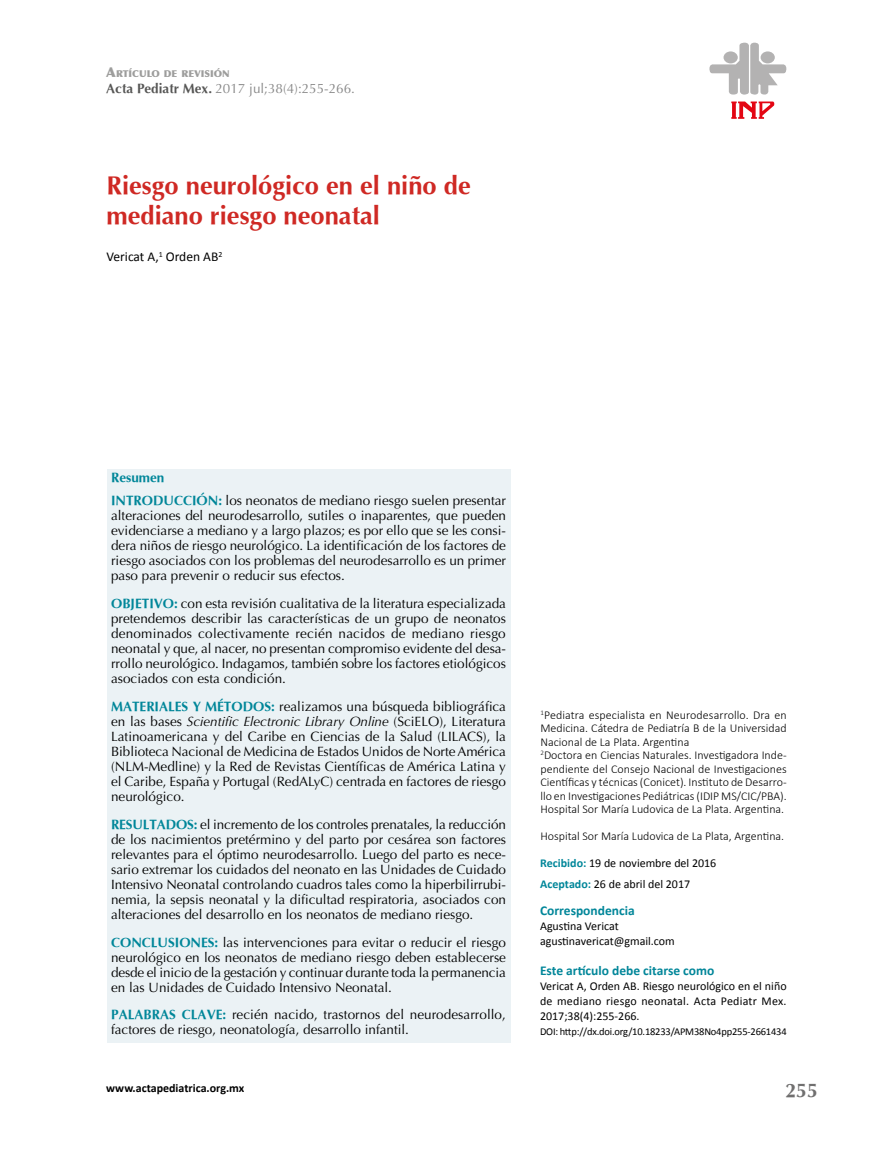
<style>
.page{position:relative;width:893px;height:1149px;background:#fff}
.page>*{position:absolute;margin:0;border:0;box-sizing:border-box;transform-origin:0 0}
.t1{font:700 25.5px/30px "Optima";color:#cf2924}
.t2{font:700 19.5px "Optima";color:#706f6f}
.t3{font:13.5px/15px "Optima";color:#000;text-align:justify}
.t4{font:700 13.5px "Calibri";color:#008699}
.t5{font:13.5px "Optima";color:#878787}
.t6{font:13.5px "Calibri";color:#000}
.t7{font:300 12px/13.5px "Calibri";color:#000}
.t8{font:12px/15px "Calibri";color:#000}
.t9{font:700 12px "Calibri";color:#000}
.t10{font:10.5px "Calibri";letter-spacing:-.02em;color:#000}
.t11{font:900 9.45px "Optima";color:#9d9d9c}
.s1{font-size:13.5px}
.s2{font-weight:700;color:#575756}
.s3{font-weight:700;color:#008699}
.s4{font-style:italic}
</style>
<div class="page">
<svg style="left:731px;top:101px;width:44px;height:18px"></svg>
<svg style="left:709px;top:43px;width:78px;height:52px"></svg>
<div style="left:761px;top:51px;width:14px;height:12px;background:#b3b2b2;border-radius:50%"></div>
<div style="left:107px;top:469px;width:403px;height:573px;background:#ebf2f5"></div>
<p class="t11" style="left:106px;top:68px;width:125px"><span class="s1">A</span>RTÍCULO DE REVISIÓN</p>
<p class="t5" style="left:106px;top:81px;width:250px"><span class="s2">Acta Pediatr Mex.</span> 2017 jul;38(4):255-266.</p>
<h1 class="t1" style="left:106px;top:170px;width:366px">Riesgo neurológico en el niño de mediano riesgo neonatal</h1>
<p class="t6" style="left:106px;top:248px;width:117px">Vericat A,<sup>1</sup> Orden AB<sup>2</sup></p>
<p class="t3" style="left:111px;top:465px;width:396px;line-height:23.5px"><span class="s3">Resumen<br>INTRODUCCIÓN:</span> los neonatos de mediano riesgo suelen presentar</p>
<p class="t3" style="left:111px;top:508px;width:396px">alteraciones del neurodesarrollo, sutiles o inaparentes, que pueden evidenciarse a mediano y a largo plazos; es por ello que se les consi&shy;dera niños de riesgo neurológico. La identificación de los factores de riesgo asociados con los problemas del neurodesarrollo es un primer paso para prevenir o reducir sus efectos.</p>
<p class="t3" style="left:111px;top:596px;width:396px"><span class="s3">OBJETIVO:</span> con esta revisión cualitativa de la literatura especializada pretendemos describir las características de un grupo de neonatos denominados colectivamente recién nacidos de mediano riesgo neonatal y que, al nacer, no presentan compromiso evidente del desa&shy;rrollo neurológico. Indagamos, también sobre los factores etiológicos asociados con esta condición.</p>
<p class="t3" style="left:111px;top:698px;width:396px"><span class="s3">MATERIALES Y MÉTODOS:</span> realizamos una búsqueda bibliográfica en las bases <span class="s4">Scientific Electronic Library Online</span> (SciELO), Literatura Latinoamericana y del Caribe en Ciencias de la Salud (LILACS), la Biblioteca Nacional de Medicina de Estados Unidos de Norte América (NLM-Medline) y la Red de Revistas Científicas de América Latina y el Caribe, España y Portugal (RedALyC) centrada en factores de riesgo neurológico.</p>
<p class="t3" style="left:111px;top:816px;width:396px"><span class="s3">RESULTADOS:</span> el incremento de los controles prenatales, la reducción de los nacimientos pretérmino y del parto por cesárea son factores relevantes para el óptimo neurodesarrollo. Luego del parto es nece&shy;sario extremar los cuidados del neonato en las Unidades de Cuidado Intensivo Neonatal controlando cuadros tales como la hiperbilirrubi&shy;nemia, la sepsis neonatal y la dificultad respiratoria, asociados con alteraciones del desarrollo en los neonatos de mediano riesgo.</p>
<p class="t3" style="left:111px;top:934px;width:396px"><span class="s3">CONCLUSIONES:</span> las intervenciones para evitar o reducir el riesgo neurológico en los neonatos de mediano riesgo deben establecerse desde el inicio de la gestación y continuar durante toda la permanencia en las Unidades de Cuidado Intensivo Neonatal.</p>
<p class="t3" style="left:111px;top:1007px;width:396px"><span class="s3">PALABRAS CLAVE:</span> recién nacido, trastornos del neurodesarrollo, factores de riesgo, neonatología, desarrollo infantil.</p>
<p class="t9" style="left:106px;top:1079px;width:140px">www.actapediatrica.org.mx</p>
<p class="t7" style="left:540px;top:707px;width:248px"><sup>1</sup>Pediatra especialista en Neurodesarrollo. Dra en Medicina. Cátedra de Pediatría B de la Universidad Nacional de La Plata. Argentina<br><sup>2</sup>Doctora en Ciencias Naturales. Investigadora Inde&shy;pendiente del Consejo Nacional de Investigaciones Científicas y técnicas (Conicet). Instituto de Desarro&shy;llo en Investigaciones Pediátricas (IDIP MS/CIC/PBA).<br>Hospital Sor María Ludovica de La Plata. Argentina.</p>
<p class="t7" style="left:540px;top:829px;width:245px">Hospital Sor María Ludovica de La Plata, Argentina.</p>
<p class="t8" style="left:540px;top:852px;width:178px;line-height:21px"><span class="s3">Recibido:</span> 19 de noviembre del 2016<br><span class="s3">Aceptado:</span> 26 de abril del 2017</p>
<p class="t4" style="left:540px;top:901px;width:96px">Correspondencia</p>
<p class="t8" style="left:540px;top:918px;width:136px">Agustina Vericat agustinavericat@gmail.com</p>
<p class="t4" style="left:540px;top:961px;width:176px">Este artículo debe citarse como</p>
<p class="t8" style="left:540px;top:978px;width:248px;text-align:justify">Vericat A, Orden AB. Riesgo neurológico en el niño de mediano riesgo neonatal. Acta Pediatr Mex.<br>2017;38(4):255-266.</p>
<p class="t10" style="left:540px;top:1024px;width:248px">DOI: http://dx.doi.org/10.18233/APM38No4pp255-2661434</p>
<h2 class="t2" style="left:785px;top:1079px;width:34px">255</h2>
</div>
